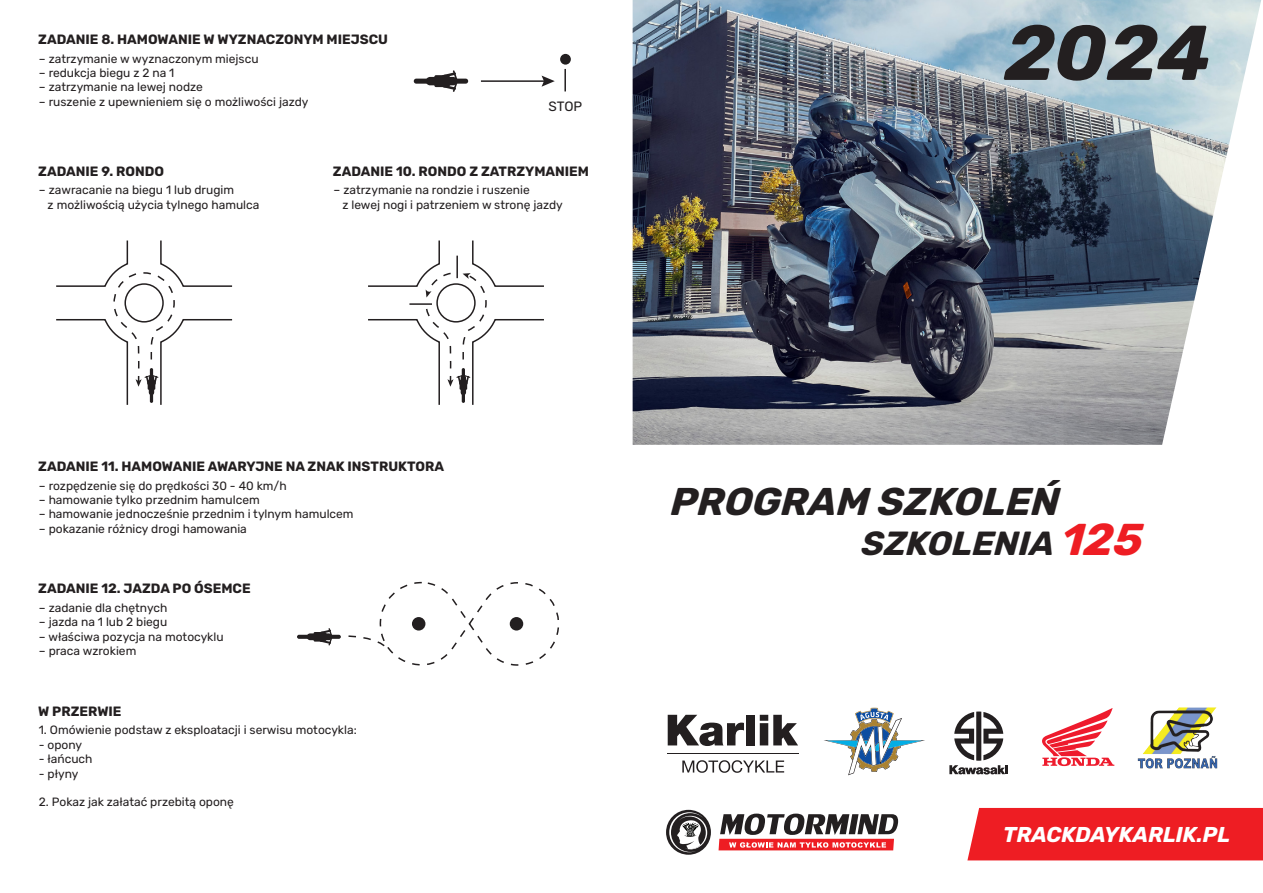
<style>
.page{position:relative;width:1263px;height:893px;background:#fff}
.page>*{position:absolute;margin:0;border:0;box-sizing:border-box;transform-origin:0 0}
.t1{font:italic 700 77.4px "Rubik";color:#231f20}
.t2{font:italic 700 38.7px "Rubik";color:#231f20}
.t3{font:italic 700 33.45px "Rubik";color:#231f20}
.t4{font:italic 700 21.45px "Rubik";color:#fff}
.t5{font:700 13.5px "Rubik";color:#231f20}
.t6{font:13.5px "Rubik";color:#231f20}
.t7{font:12px/14.4px "Rubik";color:#231f20}
.s1{font-size:44.55px;color:#ee1d23}
</style>
<div class="page">
<img style="left:633px;top:0;width:628px;height:445px">
<svg style="left:824px;top:708px;width:101px;height:67px"></svg>
<svg style="left:668px;top:715px;width:76px;height:31px"></svg>
<div style="left:746px;top:715px;width:9px;height:30px;background:#231f20"></div>
<svg style="left:760px;top:715px;width:38px;height:30px"></svg>
<svg style="left:682px;top:760px;width:102px;height:13px"></svg>
<hr style="left:667px;top:753px;width:131px;height:1px;background:#231f20">
<svg style="left:949px;top:711px;width:59px;height:63px"></svg>
<svg style="left:1042px;top:708px;width:72px;height:58px"></svg>
<img style="left:1137px;top:707px;width:81px;height:62px">
<div style="left:967px;top:808px;width:296px;height:52px;background:#ee1d23"></div>
<div style="left:560px;top:54px;width:11px;height:11px;background:#231f20;border-radius:50%"></div>
<div style="left:414px;top:79px;width:54px;height:5px;background:#231f20;border-radius:3px"></div>
<div style="left:426px;top:77px;width:31px;height:8px;background:#231f20;border-radius:4px"></div>
<svg style="left:434px;top:70px;width:24px;height:22px"></svg>
<svg style="left:434px;top:75px;width:12px;height:4px"></svg>
<div style="left:439px;top:75px;width:13px;height:13px;background:#231f20;border-radius:50%"></div>
<hr style="left:481px;top:80px;width:65px;height:2px;background:#231f20">
<svg style="left:542px;top:76px;width:13px;height:11px"></svg>
<hr style="left:564px;top:69px;width:2px;height:22px;background:#231f20">
<svg style="left:56px;top:240px;width:177px;height:165px"></svg>
<svg style="left:297px;top:635px;width:44px;height:4px"></svg>
<div style="left:307px;top:633px;width:25px;height:7px;background:#231f20;border-radius:3px"></div>
<svg style="left:314px;top:628px;width:19px;height:17px"></svg>
<div style="left:317px;top:632px;width:11px;height:10px;background:#231f20;border-radius:50%"></div>
<svg style="left:368px;top:240px;width:176px;height:165px"></svg>
<svg style="left:666px;top:810px;width:45px;height:45px"></svg>
<svg style="left:669px;top:812px;width:38px;height:40px"></svg>
<svg style="left:718px;top:814px;width:180px;height:36px"></svg>
<svg style="left:348px;top:581px;width:211px;height:85px"></svg>
<p class="t5" style="left:38px;top:31px;width:351px">ZADANIE 8. HAMOWANIE W WYZNACZONYM MIEJSCU</p>
<p class="t7" style="left:39px;top:52px;width:221px">– zatrzymanie w wyznaczonym miejscu</p>
<p class="t7" style="left:39px;top:66px;width:137px">– redukcja biegu z 2 na 1</p>
<p class="t7" style="left:39px;top:81px;width:166px">– zatrzymanie na lewej nodze</p>
<p class="t7" style="left:39px;top:95px;width:271px">– ruszenie z upewnieniem się o możliwości jazdy</p>
<p class="t6" style="left:549px;top:97px;width:35px">STOP</p>
<p class="t5" style="left:38px;top:163px;width:127px">ZADANIE 9. RONDO</p>
<p class="t7" style="left:48px;top:183px;width:213px;text-indent:-9px">– zawracanie na biegu 1 lub drugim<br>z możliwością użycia tylnego hamulca</p>
<p class="t5" style="left:333px;top:163px;width:258px">ZADANIE 10. RONDO Z ZATRZYMANIEM</p>
<p class="t7" style="left:342px;top:183px;width:222px;text-indent:-9px">– zatrzymanie na rondzie i ruszenie<br>z lewej nogi i patrzeniem w stronę jazdy</p>
<h1 class="t1" style="left:1004px;top:8px;width:208px">2024</h1>
<p class="t5" style="left:38px;top:458px;width:407px">ZADANIE 11. HAMOWANIE AWARYJNE NA ZNAK INSTRUKTORA</p>
<p class="t7" style="left:39px;top:479px;width:249px">– rozpędzenie się do prędkości 30 - 40 km/h</p>
<p class="t7" style="left:39px;top:493px;width:222px">– hamowanie tylko przednim hamulcem</p>
<p class="t7" style="left:39px;top:508px;width:316px">– hamowanie jednocześnie przednim i tylnym hamulcem</p>
<p class="t7" style="left:39px;top:522px;width:210px">– pokazanie różnicy drogi hamowania</p>
<p class="t5" style="left:38px;top:581px;width:214px">ZADANIE 12. JAZDA PO ÓSEMCE</p>
<p class="t7" style="left:39px;top:601px;width:130px">– zadanie dla chętnych</p>
<p class="t7" style="left:39px;top:616px;width:130px">– jazda na 1 lub 2 biegu</p>
<p class="t7" style="left:39px;top:630px;width:186px">– właściwa pozycja na motocyklu</p>
<p class="t7" style="left:39px;top:644px;width:99px">– praca wzrokiem</p>
<p class="t5" style="left:38px;top:703px;width:85px">W PRZERWIE</p>
<p class="t7" style="left:39px;top:723px;width:319px">1. Omówienie podstaw z eksploatacji i serwisu motocykla:</p>
<p class="t7" style="left:39px;top:738px;width:45px">- opony</p>
<p class="t7" style="left:39px;top:752px;width:55px">- łańcuch</p>
<p class="t7" style="left:39px;top:767px;width:41px">- płyny</p>
<p class="t7" style="left:39px;top:795px;width:197px">2. Pokaz jak załatać przebitą oponę</p>
<h2 class="t2" style="left:668px;top:479px;width:407px">PROGRAM SZKOLEŃ</h2>
<h3 class="t3" style="left:859px;top:524px;width:301px">SZKOLENIA <span class="s1">125</span></h3>
<h3 class="t4" style="left:1003px;top:822px;width:228px">TRACKDAYKARLIK.PL</h3>
</div>
